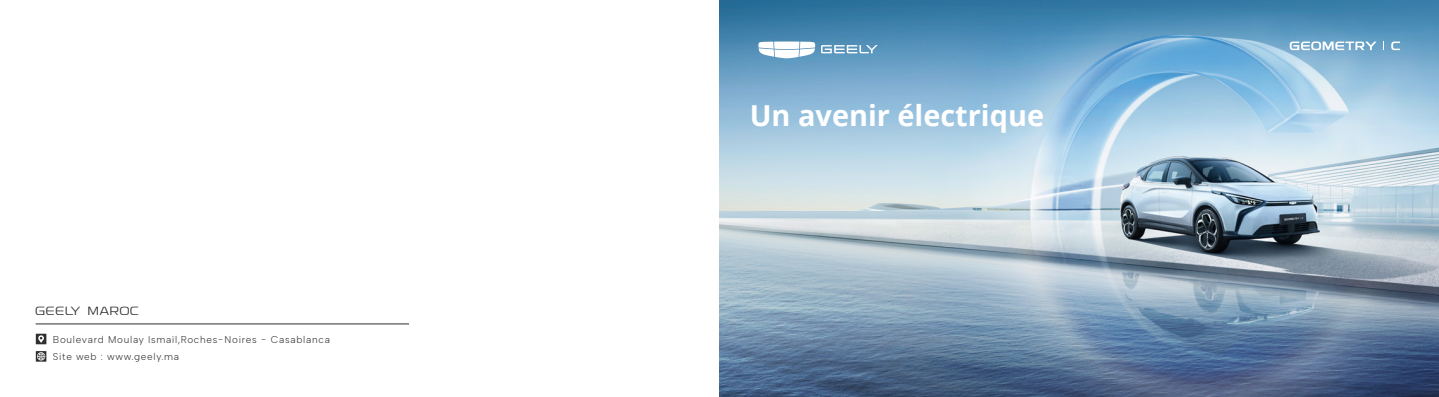
<style>
.page{position:relative;width:1439px;height:397px;background:#fff}
.page>*{position:absolute;margin:0;border:0;box-sizing:border-box;transform-origin:0 0}
.t1{font:700 28.88px "Open Sans";color:#fff}
.t2{font:11.81px "GEELY Light 20150902";letter-spacing:.075em;color:#303030}
.t3{font:300 9.89px/17.8px "Albert Sans";letter-spacing:.075em;color:#303030}
</style>
<div class="page">
<img style="left:719px;top:0;width:720px;height:397px">
<svg style="left:758px;top:42px;width:57px;height:16px"></svg>
<svg style="left:821px;top:45px;width:56px;height:8px"></svg>
<hr style="left:36px;top:324px;width:373px;height:1px;background:#303030">
<svg style="left:36px;top:351px;width:10px;height:11px"></svg>
<svg style="left:37px;top:352px;width:8px;height:8px"></svg>
<div style="left:36px;top:334px;width:10px;height:10px;background:#303030"></div>
<svg style="left:38px;top:335px;width:6px;height:8px"></svg>
<svg style="left:1289px;top:42px;width:87px;height:8px"></svg>
<svg style="left:1391px;top:42px;width:9px;height:8px"></svg>
<p class="t2" style="left:36px;top:307px;width:105px">GEELY MAROC</p>
<p class="t3" style="left:53px;top:330px;width:279px">Boulevard Moulay Ismaïl,Roches-Noires - Casablanca<br>Site web : www.geely.ma</p>
<h1 class="t1" style="left:750px;top:95px;width:296px">Un avenir électrique</h1>
</div>
